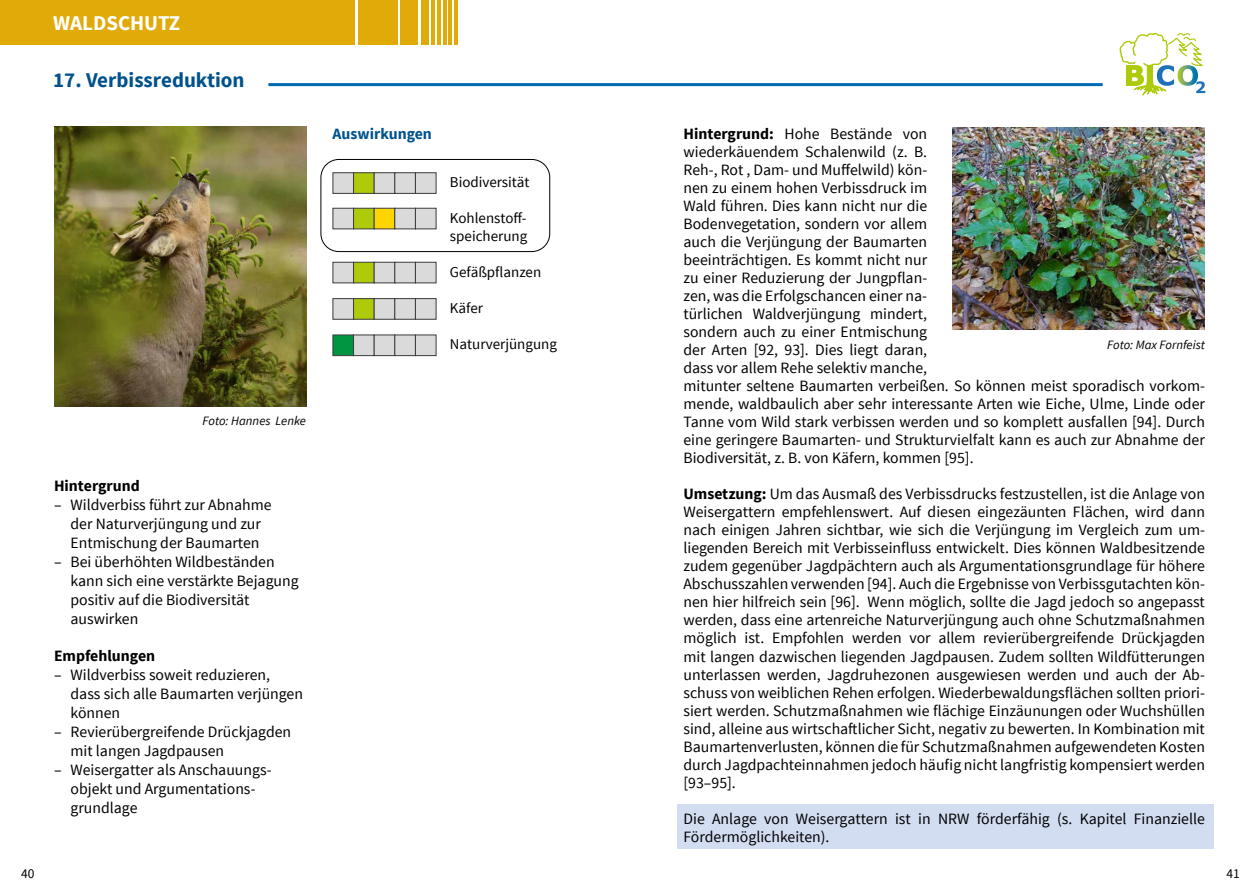
<style>
.page{position:relative;width:1259px;height:893px;background:#fff}
.page>*{position:absolute;margin:0;border:0;box-sizing:border-box;transform-origin:0 0}
.t1{font:700 21px "Source Sans Pro";color:#00528d}
.t2{font:700 21px "Source Sans Pro";color:#fff}
.t3{font:15.75px/18px "Source Sans Pro";color:#000}
.t4{font:700 15.75px "Source Sans Pro";color:#000}
.t5{font:700 15.75px "Source Sans Pro";color:#00528d}
.t6{font:15px/18px "Source Sans Pro";color:#000}
.t7{font:13.5px "Source Sans Pro";color:#000}
.t8{font:italic 12.75px "Source Sans Pro";color:#000}
.s1{font-weight:700}
</style>
<div class="page">
<div style="left:677px;top:804px;width:536px;height:45px;background:#d3ddf2"></div>
<div style="left:320px;top:159px;width:230px;height:93px;border:1px solid #000;border-radius:18px"></div>
<img style="left:54px;top:126px;width:252px;height:280px">
<div style="left:333px;top:172px;width:21px;height:22px;background:#dadada;border:1px solid #3c3c3b"></div>
<div style="left:333px;top:208px;width:21px;height:21px;background:#dadada;border:1px solid #3c3c3b"></div>
<div style="left:353px;top:172px;width:21px;height:22px;background:#afca0b;border:1px solid #3c3c3b"></div>
<div style="left:353px;top:208px;width:21px;height:21px;background:#afca0b;border:1px solid #3c3c3b"></div>
<div style="left:374px;top:172px;width:21px;height:22px;background:#dadada;border:1px solid #3c3c3b"></div>
<div style="left:374px;top:208px;width:21px;height:21px;background:#ffd500;border:1px solid #3c3c3b"></div>
<div style="left:394px;top:172px;width:22px;height:22px;background:#dadada;border:1px solid #3c3c3b"></div>
<div style="left:394px;top:208px;width:22px;height:21px;background:#dadada;border:1px solid #3c3c3b"></div>
<div style="left:415px;top:172px;width:21px;height:22px;background:#dadada;border:1px solid #3c3c3b"></div>
<div style="left:415px;top:208px;width:21px;height:21px;background:#dadada;border:1px solid #3c3c3b"></div>
<div style="left:333px;top:262px;width:21px;height:21px;background:#dadada;border:1px solid #3c3c3b"></div>
<div style="left:353px;top:262px;width:21px;height:21px;background:#afca0b;border:1px solid #3c3c3b"></div>
<div style="left:374px;top:262px;width:21px;height:21px;background:#dadada;border:1px solid #3c3c3b"></div>
<div style="left:394px;top:262px;width:22px;height:21px;background:#dadada;border:1px solid #3c3c3b"></div>
<div style="left:415px;top:262px;width:21px;height:21px;background:#dadada;border:1px solid #3c3c3b"></div>
<div style="left:333px;top:298px;width:21px;height:22px;background:#dadada;border:1px solid #3c3c3b"></div>
<div style="left:353px;top:298px;width:21px;height:22px;background:#afca0b;border:1px solid #3c3c3b"></div>
<div style="left:374px;top:298px;width:21px;height:22px;background:#dadada;border:1px solid #3c3c3b"></div>
<div style="left:394px;top:298px;width:22px;height:22px;background:#dadada;border:1px solid #3c3c3b"></div>
<div style="left:415px;top:298px;width:21px;height:22px;background:#dadada;border:1px solid #3c3c3b"></div>
<div style="left:333px;top:335px;width:21px;height:21px;background:#009641;border:1px solid #3c3c3b"></div>
<div style="left:353px;top:335px;width:21px;height:21px;background:#dadada;border:1px solid #3c3c3b"></div>
<div style="left:374px;top:335px;width:21px;height:21px;background:#dadada;border:1px solid #3c3c3b"></div>
<div style="left:394px;top:335px;width:22px;height:21px;background:#dadada;border:1px solid #3c3c3b"></div>
<div style="left:415px;top:335px;width:21px;height:21px;background:#dadada;border:1px solid #3c3c3b"></div>
<img style="left:952px;top:128px;width:253px;height:202px">
<svg style="left:1119px;top:32px;width:86px;height:63px"></svg>
<hr style="left:268px;top:83px;width:834px;height:3px;background:#0069b4">
<div style="left:0;top:0;width:265px;height:44px;background:#e0aa08"></div>
<div style="left:257px;top:0;width:98px;height:44px;background:#e0aa08"></div>
<div style="left:358px;top:0;width:40px;height:44px;background:#e0aa08"></div>
<div style="left:401px;top:0;width:17px;height:44px;background:#e0aa08"></div>
<div style="left:420px;top:0;width:8px;height:44px;background:#e0aa08"></div>
<hr style="left:432px;top:0;width:3px;height:44px;background:#e0aa08">
<hr style="left:437px;top:0;width:4px;height:44px;background:#e0aa08">
<hr style="left:443px;top:0;width:3px;height:44px;background:#e0aa08">
<hr style="left:448px;top:0;width:4px;height:44px;background:#e0aa08">
<hr style="left:454px;top:0;width:3px;height:44px;background:#e0aa08">
<h1 class="t2" style="left:53px;top:9px;width:129px">WALDSCHUTZ</h1>
<h1 class="t1" style="left:53px;top:66px;width:193px">17. Verbissreduktion</h1>
<p class="t8" style="left:203px;top:413px;width:105px">Foto: Hannes Lenke</p>
<p class="t4" style="left:54px;top:476px;width:87px">Hintergrund</p>
<p class="t3" style="left:54px;top:496px;width:219px;line-height:18.9px;text-align:center">– Wildverbiss führt zur Abnahme der Naturverjüngung und zur<br>Entmischung der Baumarten</p>
<p class="t3" style="left:71px;top:552px;width:230px;line-height:18.9px;text-indent:-17px">– Bei überhöhten Wildbeständen kann sich eine verstärkte Bejagung positiv auf die Biodiversität auswirken</p>
<p class="t4" style="left:54px;top:646px;width:103px">Empfehlungen</p>
<p class="t3" style="left:71px;top:666px;width:234px;line-height:18.9px;text-indent:-17px">– Wildverbiss soweit reduzieren, dass sich alle Baumarten verjüngen können</p>
<p class="t3" style="left:71px;top:723px;width:222px;line-height:18.9px;text-indent:-17px">– Revierübergreifende Drückjagden mit langen Jagdpausen</p>
<p class="t3" style="left:71px;top:760px;width:203px;line-height:18.9px;text-indent:-17px">– Weisergatter als Anschauungs&shy;objekt und Argumentations&shy;grundlage</p>
<p class="t5" style="left:333px;top:124px;width:101px">Auswirkungen</p>
<p class="t3" style="left:683px;top:125px;width:523px"><span class="s1">Hintergrund:</span> Hohe Bestände von<br>wiederkäuendem Schalenwild (z. B.<br>Reh-, Rot , Dam- und Muffelwild) kön-<br>nen zu einem hohen Verbissdruck im<br>Wald führen. Dies kann nicht nur die<br>Bodenvegetation, sondern vor allem<br>auch die Verjüngung der Baumarten<br>beeinträchtigen. Es kommt nicht nur<br>zu einer Reduzierung der Jungpflan-<br>zen, was die Erfolgschancen einer na-<br>türlichen Waldverjüngung mindert,<br>sondern auch zu einer Entmischung<br>der Arten [92, 93]. Dies liegt daran,<br>dass vor allem Rehe selektiv manche,<br>mitunter seltene Baumarten verbeißen. So können meist sporadisch vorkom&shy;mende, waldbaulich aber sehr interessante Arten wie Eiche, Ulme, Linde oder Tanne vom Wild stark verbissen werden und so komplett ausfallen [94]. Durch eine geringere Baumarten- und Strukturvielfalt kann es auch zur Abnahme der Biodiversität, z. B. von Käfern, kommen [95].</p>
<p class="t3" style="left:683px;top:485px;width:523px;text-align:justify"><span class="s1">Umsetzung:</span> Um das Ausmaß des Verbissdrucks festzustellen, ist die Anlage von Weisergattern empfehlenswert. Auf diesen eingezäunten Flächen, wird dann nach einigen Jahren sichtbar, wie sich die Verjüngung im Vergleich zum um&shy;liegenden Bereich mit Verbisseinfluss entwickelt. Dies können Waldbesitzende zudem gegenüber Jagdpächtern auch als Argumentationsgrundlage für höhere Abschusszahlen verwenden [94]. Auch die Ergebnisse von Verbissgutachten kön&shy;nen hier hilfreich sein [96]. Wenn möglich, sollte die Jagd jedoch so angepasst werden, dass eine artenreiche Naturverjüngung auch ohne Schutzmaßnahmen möglich ist. Empfohlen werden vor allem revierübergreifende Drückjagden mit langen dazwischen liegenden Jagdpausen. Zudem sollten Wildfütterungen unterlassen werden, Jagdruhezonen ausgewiesen werden und auch der Ab&shy;schuss von weiblichen Rehen erfolgen. Wiederbewaldungsflächen sollten priori&shy;siert werden. Schutzmaßnahmen wie flächige Einzäunungen oder Wuchshüllen sind, alleine aus wirtschaftlicher Sicht, negativ zu bewerten. In Kombination mit Baumartenverlusten, können die für Schutzmaßnahmen aufgewendeten Kosten durch Jagdpachteinnahmen jedoch häufig nicht langfristig kompensiert werden [93–95].</p>
<p class="t3" style="left:683px;top:810px;width:523px">Die Anlage von Weisergattern ist in NRW förderfähig (s. Kapitel Finanzielle<br>Fördermöglichkeiten).</p>
<p class="t6" style="left:450px;top:173px;width:81px">Biodiversität</p>
<p class="t6" style="left:450px;top:209px;width:79px">Kohlenstoff&shy;speicherung</p>
<p class="t6" style="left:450px;top:263px;width:93px">Gefäßpflanzen</p>
<p class="t6" style="left:450px;top:299px;width:35px">Käfer</p>
<p class="t6" style="left:450px;top:335px;width:108px">Naturverjüngung</p>
<p class="t8" style="left:1107px;top:337px;width:99px">Foto: Max Fornfeist</p>
<p class="t7" style="left:21px;top:865px;width:15px">40</p>
<p class="t7" style="left:1226px;top:865px;width:15px">41</p>
</div>
